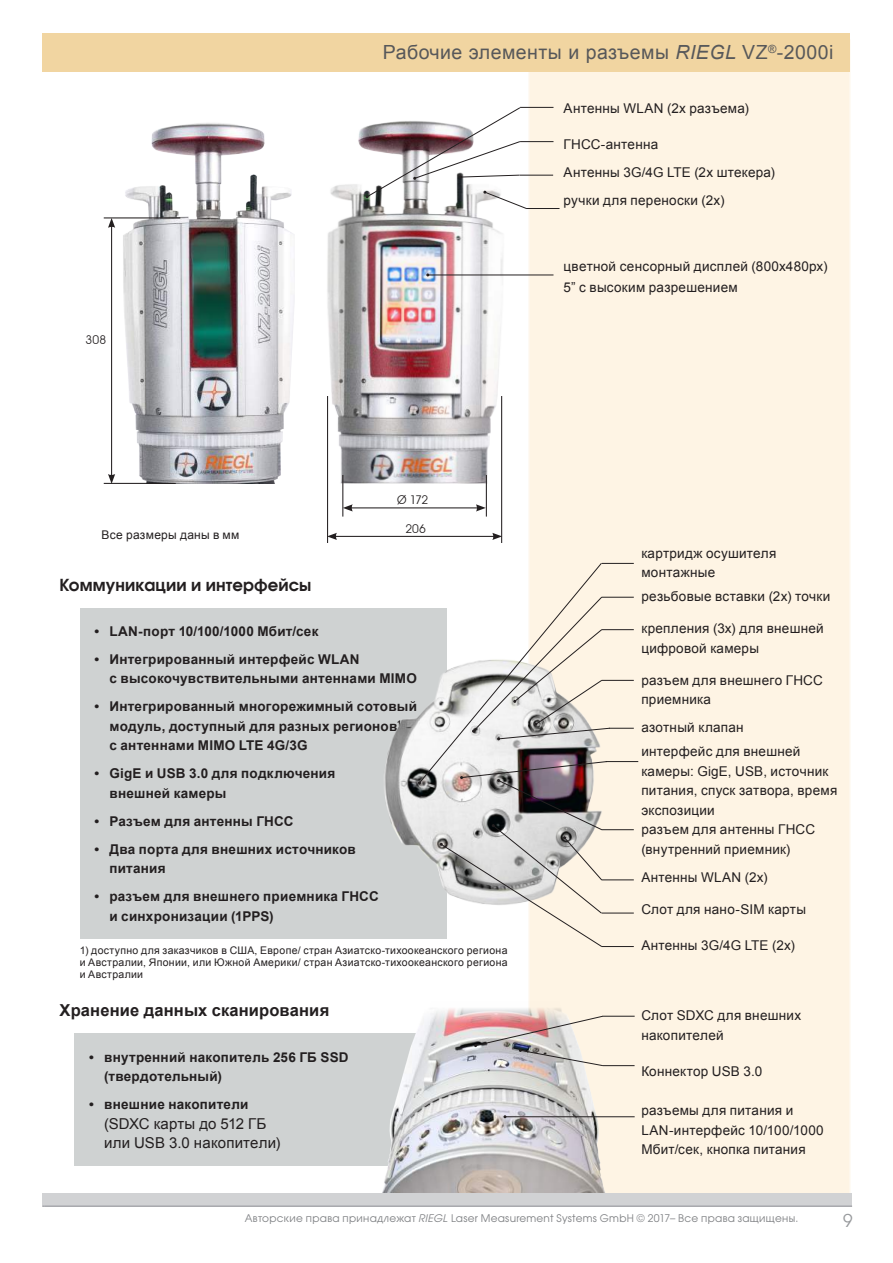
<style>
.page{position:relative;width:893px;height:1263px;background:#fff}
.page>*{position:absolute;margin:0;border:0;box-sizing:border-box;transform-origin:0 0}
.t1{font:19.5px "Arial";letter-spacing:.025em;color:#57585a}
.t2{font:18px "Avant Garde IT Cby BT";color:#97999c}
.t3{font:700 16.5px "Arial";letter-spacing:.01em;color:#231f20}
.t4{font:700 16.5px "Avangard TM";letter-spacing:.005em;color:#231f20}
.t5{font:15px/19.5px "Arial";letter-spacing:.01em;color:#231f20}
.t6{font:13.5px/19.5px "Arial";letter-spacing:.02em;color:#231f20}
.t7{font:700 13.5px/19.5px "Arial";letter-spacing:.015em;color:#231f20}
.t8{font:12px "Arial";letter-spacing:.02em;color:#231f20}
.t9{font:12px "Avant Garde IT Cby BT";letter-spacing:.005em;color:#231f20}
.t10{font:10.5px/12px "Arial";letter-spacing:.03em;color:#231f20;text-align:justify}
.t11{font:10.5px "Avangard TM";letter-spacing:.025em;color:#808285}
.s1{font-style:italic}
</style>
<div class="page">
<div style="left:80px;top:608px;width:366px;height:330px;background:#cfd2d2"></div>
<div style="left:528px;top:39px;width:322px;height:1159px;background:#fef4e4"></div>
<hr style="left:43px;top:1205px;width:807px;height:2px;background:#a8a9ad">
<div style="left:43px;top:33px;width:807px;height:38px;background:#f1d5a1"></div>
<img style="left:384px;top:717px;width:255px;height:129px">
<div style="left:74px;top:1034px;width:367px;height:132px;background:#cfd2d2"></div>
<img style="left:378px;top:1002px;width:232px;height:192px">
<img style="left:103px;top:123px;width:116px;height:360px">
<hr style="left:104px;top:217px;width:76px;height:1px;background:#231f20">
<hr style="left:104px;top:483px;width:72px;height:1px;background:#231f20">
<hr style="left:111px;top:225px;width:1px;height:251px;background:#231f20">
<svg style="left:108px;top:218px;width:7px;height:10px"></svg>
<svg style="left:108px;top:474px;width:7px;height:10px"></svg>
<hr style="left:335px;top:536px;width:160px;height:1px;background:#231f20">
<svg style="left:328px;top:533px;width:9px;height:7px"></svg>
<svg style="left:492px;top:533px;width:9px;height:7px"></svg>
<hr style="left:350px;top:507px;width:128px;height:1px;background:#231f20">
<svg style="left:343px;top:504px;width:10px;height:7px"></svg>
<svg style="left:476px;top:504px;width:10px;height:7px"></svg>
<img style="left:219px;top:71px;width:411px;height:412px">
<hr style="left:327px;top:396px;width:1px;height:147px;background:#231f20">
<hr style="left:501px;top:396px;width:1px;height:147px;background:#231f20">
<hr style="left:486px;top:475px;width:1px;height:42px;background:#231f20">
<hr style="left:342px;top:475px;width:1px;height:42px;background:#231f20">
<hr style="left:428px;top:275px;width:125px;height:1px;background:#231f20">
<hr style="left:603px;top:1016px;width:32px;height:1px;background:#231f20">
<hr style="left:603px;top:1065px;width:32px;height:1px;background:#231f20">
<img style="left:474px;top:1015px;width:130px;height:51px">
<hr style="left:505px;top:1116px;width:130px;height:1px;background:#231f20">
<hr style="left:520px;top:107px;width:33px;height:1px;background:#231f20">
<hr style="left:520px;top:141px;width:33px;height:1px;background:#231f20">
<hr style="left:520px;top:175px;width:33px;height:1px;background:#231f20">
<svg style="left:365px;top:107px;width:162px;height:102px"></svg>
<hr style="left:526px;top:208px;width:33px;height:1px;background:#231f20">
<div style="left:44px;top:1194px;width:808px;height:13px;background:#d1d2d4"></div>
<hr style="left:44px;top:1205px;width:808px;height:2px;background:#a8a9ad">
<hr style="left:606px;top:761px;width:32px;height:1px;background:#231f20">
<svg style="left:418px;top:562px;width:216px;height:386px"></svg>
<h1 class="t1" style="left:383px;top:40px;width:452px">Рабочие элементы и разъемы <span class="s1">RIEGL</span> VZ<sup>®</sup>-2000i</h1>
<p class="t6" style="left:564px;top:99px;width:187px">Антенны WLAN (2x разъема)</p>
<p class="t6" style="left:564px;top:130px;width:213px;line-height:28px">ГНСС-антенна<br>Антенны 3G/4G LTE (2x штекера) ручки для переноски (2x)</p>
<p class="t9" style="left:85px;top:332px;width:22px">308</p>
<p class="t6" style="left:564px;top:256px;width:265px;line-height:21px">цветной сенсорный дисплей (800x480px)<br>5” с высоким разрешением</p>
<p class="t8" style="left:102px;top:526px;width:139px">Все размеры даны в мм</p>
<p class="t4" style="left:60px;top:573px;width:253px">Коммуникации и интерфейсы</p>
<p class="t9" style="left:397px;top:492px;width:33px">Ø 172</p>
<p class="t9" style="left:405px;top:521px;width:22px">206</p>
<p class="t7" style="left:95px;top:621px;width:225px">• LAN-порт 10/100/1000 Мбит/сек</p>
<p class="t7" style="left:109px;top:649px;width:309px;text-indent:-15px">• Интегрированный интерфейс WLAN<br>с высокочувствительными антеннами MIMO</p>
<p class="t7" style="left:109px;top:697px;width:309px;text-indent:-15px">• Интегрированный многорежимный сотовый модуль, доступный для разных регионов<sup>1)</sup>, с антеннами MIMO LTE 4G/3G</p>
<p class="t7" style="left:109px;top:764px;width:227px;text-indent:-15px">• GigE и USB 3.0 для подключения внешней камеры</p>
<p class="t7" style="left:95px;top:811px;width:200px">• Разъем для антенны ГНСС</p>
<p class="t7" style="left:109px;top:839px;width:248px;text-indent:-15px">• Два порта для внешних источников питания</p>
<p class="t7" style="left:109px;top:887px;width:271px;text-indent:-15px">• разъем для внешнего приемника ГНСС и синхронизации (1PPS)</p>
<p class="t10" style="left:80px;top:945px;width:429px">1) доступно для заказчиков в США, Европе/ стран Азиатско-тихоокеанского региона и Австралии, Японии, или Южной Америки/ стран Азиатско-тихоокеанского региона и Австралии</p>
<p class="t3" style="left:60px;top:999px;width:271px">Хранение данных сканирования</p>
<p class="t7" style="left:104px;top:1047px;width:246px;text-indent:-15px">• внутренний накопитель 256 ГБ SSD (твердотельный)</p>
<p class="t7" style="left:89px;top:1095px;width:161px">• внешние накопители</p>
<p class="t5" style="left:104px;top:1114px;width:178px">(SDXC карты до 512 ГБ или USB 3.0 накопители)</p>
<p class="t6" style="left:641px;top:543px;width:137px">картридж осушителя монтажные</p>
<p class="t6" style="left:641px;top:587px;width:191px">резьбовые вставки (2x) точки</p>
<p class="t6" style="left:641px;top:619px;width:184px">крепления (3x) для внешней цифровой камеры</p>
<p class="t6" style="left:641px;top:671px;width:183px">разъем для внешнего ГНСС приемника</p>
<p class="t6" style="left:641px;top:716px;width:161px;line-height:23.7px">азотный клапан интерфейс для внешней</p>
<p class="t6" style="left:641px;top:761px;width:197px">камеры: GigE, USB, источник питания, спуск затвора, время экспозиции<br>разъем для антенны ГНСС (внутренний приемник)</p>
<p class="t6" style="left:641px;top:867px;width:128px">Антенны WLAN (2x)</p>
<p class="t6" style="left:641px;top:900px;width:166px">Слот для нано-SIM карты</p>
<p class="t6" style="left:641px;top:936px;width:155px">Антенны 3G/4G LTE (2x)</p>
<p class="t6" style="left:641px;top:1006px;width:161px">Слот SDXC для внешних накопителей</p>
<p class="t6" style="left:641px;top:1062px;width:123px">Коннектор USB 3.0</p>
<p class="t6" style="left:641px;top:1101px;width:184px">разъемы для питания и<br>LAN-интерфейс 10/100/1000<br>Мбит/сек, кнопка питания</p>
<p class="t11" style="left:245px;top:1211px;width:555px">Авторские права принадлежат <span class="s1">RIEGL</span> Laser Measurement Systems GmbH © 2017– Все права защищены.</p>
<h2 class="t2" style="left:843px;top:1210px;width:12px">9</h2>
</div>
